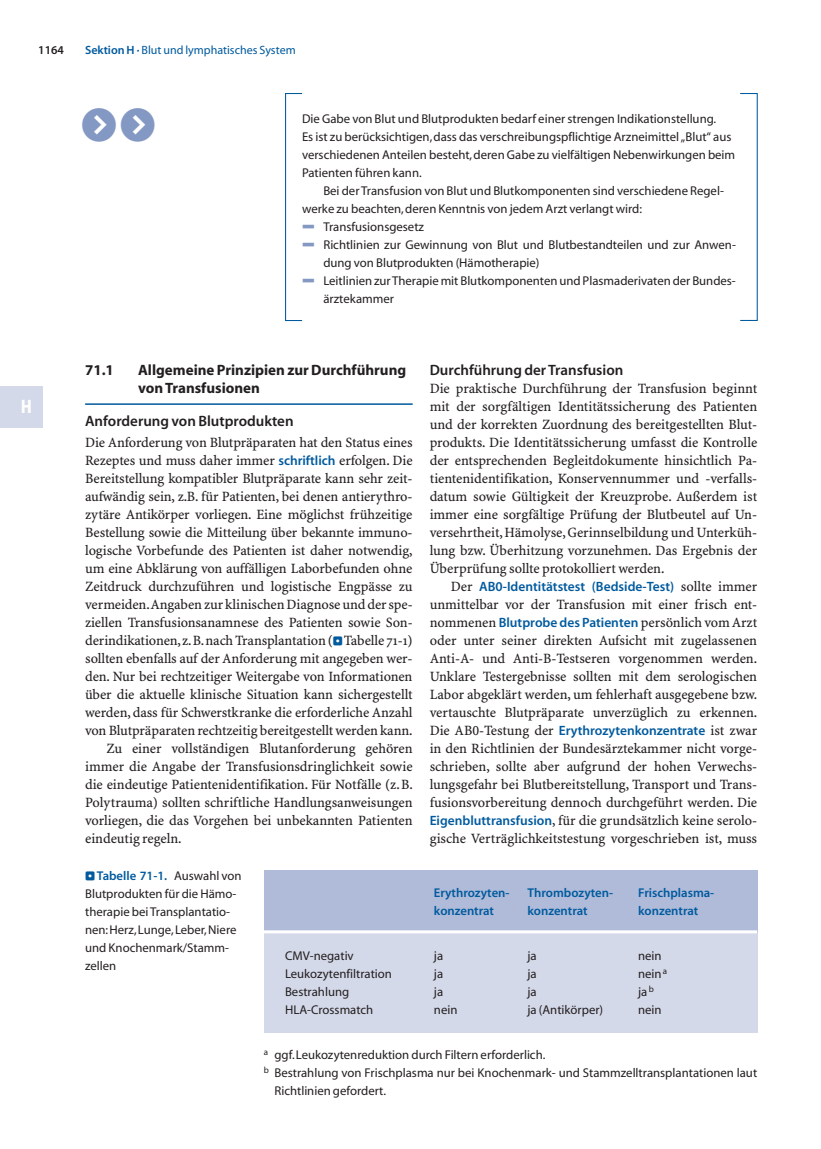
<style>
.page{position:relative;width:821px;height:1149px;background:#fff}
.page>*{position:absolute;margin:0;border:0;box-sizing:border-box;transform-origin:0 0}
.t1{font:27px "S Buttons";color:#8498c4}
.t2{font:19.5px "Myriad MM 700 400";color:#fff}
.t3{font:15px/18px "Myriad MM 700 600";color:#231f20}
.t4{font:15px "Myriad MM 565 600";color:#231f20}
.t5{font:14.25px/18px "S Minion Plus";letter-spacing:-.01em;color:#231f20;text-align:justify}
.t6{font:13.5px "Myriad MM 565 600";color:#005a9e}
.t7{font:12.75px/18px "Myriad MM 406 600";color:#231f20}
.t8{font:12.75px "Myriad MM 565 600";color:#005a9e}
.t9{font:12px "Myriad MM 406 600";color:#005a9e}
.t10{font:12px "Myriad MM 565 600";color:#231f20}
.s1{font-family:"Myriad MM 565 600"}
.s2{font-family:"Myriad MM 565 600";font-size:13.5px;color:#005a9e}
.s3{font-family:"S Buttons";font-size:12px;color:#005a9e}
.s4{font-family:"S Minion Plus";font-size:14.25px;color:#231f20}
.s5{font-family:"S Minion Plus SC"}
.s6{font-family:"S Buttons";font-size:12px}
.s7{font-family:"Myriad MM 406 600";color:#231f20}
</style>
<div class="page">
<div style="left:264px;top:870px;width:493px;height:62px;background:#b0bbd9"></div>
<div style="left:264px;top:932px;width:493px;height:99px;background:#d4d9e9"></div>
<div style="left:0;top:386px;width:43px;height:41px;background:#d4d9e9"></div>
<hr style="left:85px;top:403px;width:327px;height:2px;background:#005a9e">
<div style="left:285px;top:93px;width:17px;height:228px;border:1px solid #005a9e"></div>
<hr style="left:264px;top:930px;width:493px;height:3px;background:#fff">
<p class="t10" style="left:38px;top:45px;width:27px">1164</p>
<p class="t9" style="left:85px;top:45px;width:212px"><span class="s1">Sektion H ·</span> Blut und lymphatisches System</p>
<h1 class="t1" style="left:85px;top:108px;width:75px">&gt; &gt;</h1>
<p class="t7" style="left:302px;top:110px;width:435px">Die Gabe von Blut und Blutprodukten bedarf einer strengen Indikationstellung.<br>Es ist zu berücksichtigen,dass das verschreibungspflichtige Arzneimittel „Blut“ aus verschiedenen Anteilen besteht,deren Gabe zu vielfältigen Nebenwirkungen beim Patienten führen kann.</p>
<p class="t7" style="left:323px;top:182px;width:402px">Bei der Transfusion von Blut und Blutkomponenten sind verschiedene Regel-</p>
<p class="t7" style="left:302px;top:200px;width:341px">werke zu beachten,deren Kenntnis von jedem Arzt verlangt wird:</p>
<p class="t7" style="left:323px;top:218px;width:102px">Transfusionsgesetz</p>
<p class="t7" style="left:323px;top:236px;width:414px">Richtlinien zur Gewinnung von Blut und Blutbestandteilen und zur Anwen-</p>
<p class="t7" style="left:323px;top:254px;width:218px">dung von Blutprodukten (Hämotherapie)</p>
<p class="t7" style="left:323px;top:272px;width:414px">Leitlinien zur Therapie mit Blutkomponenten und Plasmaderivaten der Bundes-</p>
<p class="t7" style="left:323px;top:290px;width:72px">ärztekammer</p>
<h2 class="t2" style="left:21px;top:400px;width:13px">H</h2>
<p class="t3" style="left:85px;top:362px;width:30px">71.1</p>
<p class="t3" style="left:138px;top:362px;width:269px">Allgemeine Prinzipien zur Durchführung von Transfusionen</p>
<p class="t4" style="left:85px;top:415px;width:210px">Anforderung von Blutprodukten</p>
<p class="t5" style="left:85px;top:434px;width:329px">Die Anforderung von Blutpräparaten hat den Status eines</p>
<p class="t5" style="left:85px;top:452px;width:329px">Rezeptes und muss daher immer <span class="s2">schriftlich</span> erfolgen. Die</p>
<p class="t5" style="left:85px;top:470px;width:329px">Bereitstellung kompatibler Blutpräparate kann sehr zeit-</p>
<p class="t5" style="left:85px;top:488px;width:329px">aufwändig sein, z.B. für Patienten, bei denen antierythro-</p>
<p class="t5" style="left:85px;top:506px;width:329px">zytäre Antikörper vorliegen. Eine möglichst frühzeitige</p>
<p class="t5" style="left:85px;top:524px;width:329px">Bestellung sowie die Mitteilung über bekannte immuno-</p>
<p class="t5" style="left:85px;top:542px;width:329px">logische Vorbefunde des Patienten ist daher notwendig,</p>
<p class="t5" style="left:85px;top:560px;width:329px">um eine Abklärung von auffälligen Laborbefunden ohne</p>
<p class="t5" style="left:85px;top:578px;width:329px">Zeitdruck durchzuführen und logistische Engpässe zu</p>
<p class="t5" style="left:85px;top:596px;width:329px">vermeiden.Angaben zur klinischen Diagnose und der spe-</p>
<p class="t5" style="left:85px;top:614px;width:329px">ziellen Transfusionsanamnese des Patienten sowie Son-</p>
<p class="t5" style="left:85px;top:632px;width:329px">derindikationen,z.B.nach Transplantation (<span class="s3">⊡</span> Tabelle 71-1)</p>
<p class="t5" style="left:85px;top:650px;width:329px">sollten ebenfalls auf der Anforderung mit angegeben wer-</p>
<p class="t5" style="left:85px;top:668px;width:329px">den. Nur bei rechtzeitiger Weitergabe von Informationen</p>
<p class="t5" style="left:85px;top:686px;width:329px">über die aktuelle klinische Situation kann sichergestellt</p>
<p class="t5" style="left:85px;top:704px;width:329px">werden, dass für Schwerstkranke die erforderliche Anzahl</p>
<p class="t5" style="left:85px;top:722px;width:329px">von Blutpräparaten rechtzeitig bereitgestellt werden kann.</p>
<p class="t5" style="left:106px;top:740px;width:308px">Zu einer vollständigen Blutanforderung gehören</p>
<p class="t5" style="left:85px;top:758px;width:329px">immer die Angabe der Transfusionsdringlichkeit sowie</p>
<p class="t5" style="left:85px;top:776px;width:329px">die eindeutige Patientenidentifikation. Für Notfälle (z.B.</p>
<p class="t5" style="left:85px;top:794px;width:329px">Polytrauma) sollten schriftliche Handlungsanweisungen</p>
<p class="t5" style="left:85px;top:812px;width:329px">vorliegen, die das Vorgehen bei unbekannten Patienten</p>
<p class="t5" style="left:85px;top:830px;width:98px">eindeutig regeln.</p>
<p class="t4" style="left:429px;top:364px;width:195px">Durchführung der Transfusion</p>
<p class="t5" style="left:429px;top:380px;width:329px">Die praktische Durchführung der Transfusion beginnt mit der sorgfältigen Identitätssicherung des Patienten und der korrekten Zuordnung des bereitgestellten Blut&shy;produkts. Die Identitätssicherung umfasst die Kontrolle der entsprechenden Begleitdokumente hinsichtlich Pa&shy;tientenidentifikation, Konservennummer und -verfalls&shy;datum sowie Gültigkeit der Kreuzprobe. Außerdem ist immer eine sorgfältige Prüfung der Blutbeutel auf Un&shy;versehrtheit, Hämolyse, Gerinnselbildung und Unterküh&shy;lung bzw. Überhitzung vorzunehmen. Das Ergebnis der Überprüfung sollte protokolliert werden.</p>
<p class="t6" style="left:451px;top:581px;width:308px"><span class="s4">Der</span> AB0-Identitätstest (Bedside-Test) <span class="s4">sollte immer</span></p>
<p class="t5" style="left:429px;top:596px;width:329px">unmittelbar vor der Transfusion mit einer frisch ent&shy;nommenen <span class="s2">Blutprobe des Patienten</span> persönlich vom Arzt oder unter seiner direkten Aufsicht mit zugelassenen Anti-A- und Anti-B-Testseren vorgenommen werden.<br>Unklare Testergebnisse sollten mit dem serologischen Labor abgeklärt werden, um fehlerhaft ausgegebene bzw. vertauschte Blutpräparate unverzüglich zu erkennen.<br>Die AB<span class="s5">0</span>-Testung der <span class="s2">Erythrozytenkonzentrate</span> ist zwar in den Richtlinien der Bundesärztekammer nicht vorge&shy;schrieben, sollte aber aufgrund der hohen Verwechs&shy;lungsgefahr bei Blutbereitstellung, Transport und Trans&shy;fusionsvorbereitung dennoch durchgeführt werden. Die <span class="s2">Eigenbluttransfusion</span>, für die grundsätzlich keine serolo&shy;gische Verträglichkeitstestung vorgeschrieben ist, muss</p>
<p class="t8" style="left:85px;top:870px;width:158px"><span class="s6">⊡</span> Tabelle 71-1. <span class="s7">Auswahl von</span></p>
<p class="t7" style="left:85px;top:885px;width:153px">Blutprodukten für die Hämo&shy;therapie bei Transplantatio&shy;nen:Herz,Lunge,Leber,Niere und Knochenmark/Stamm&shy;zellen</p>
<p class="t8" style="left:434px;top:887px;width:77px">Erythrozyten-</p>
<p class="t8" style="left:527px;top:887px;width:87px">Thrombozyten-</p>
<p class="t8" style="left:638px;top:887px;width:78px">Frischplasma-</p>
<p class="t8" style="left:434px;top:905px;width:62px">konzentrat</p>
<p class="t8" style="left:527px;top:905px;width:62px">konzentrat</p>
<p class="t8" style="left:638px;top:905px;width:62px">konzentrat</p>
<p class="t7" style="left:285px;top:947px;width:70px">CMV-negativ</p>
<p class="t7" style="left:434px;top:947px;width:11px">ja</p>
<p class="t7" style="left:527px;top:947px;width:11px">ja</p>
<p class="t7" style="left:638px;top:947px;width:25px">nein</p>
<p class="t7" style="left:285px;top:965px;width:108px">Leukozytenfiltration</p>
<p class="t7" style="left:434px;top:965px;width:11px">ja</p>
<p class="t7" style="left:527px;top:965px;width:11px">ja</p>
<p class="t7" style="left:638px;top:965px;width:31px">nein<sup>a</sup></p>
<p class="t7" style="left:285px;top:983px;width:66px">Bestrahlung</p>
<p class="t7" style="left:434px;top:983px;width:11px">ja</p>
<p class="t7" style="left:527px;top:983px;width:11px">ja</p>
<p class="t7" style="left:638px;top:983px;width:17px">ja<sup>b</sup></p>
<p class="t7" style="left:285px;top:1001px;width:90px">HLA-Crossmatch</p>
<p class="t7" style="left:434px;top:1001px;width:25px">nein</p>
<p class="t7" style="left:527px;top:1001px;width:77px">ja (Antikörper)</p>
<p class="t7" style="left:638px;top:1001px;width:25px">nein</p>
<p class="t7" style="left:264px;top:1046px;width:283px"><sup>a</sup> ggf.Leukozytenreduktion durch Filtern erforderlich.</p>
<p class="t7" style="left:264px;top:1064px;width:495px"><sup>b</sup> Bestrahlung von Frischplasma nur bei Knochenmark- und Stammzelltransplantationen laut</p>
<p class="t7" style="left:274px;top:1082px;width:113px">Richtlinien gefordert.</p>
</div>
